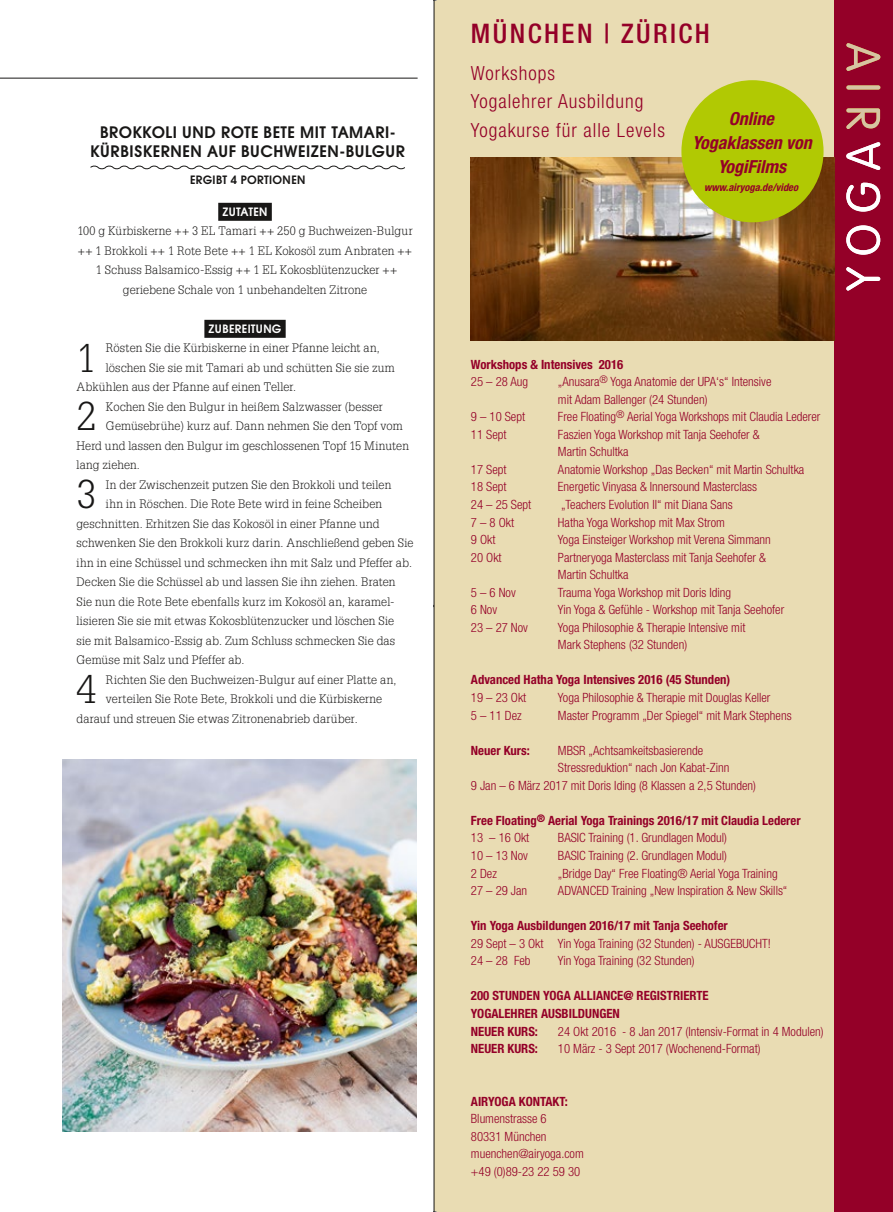
<style>
.page{position:relative;width:893px;height:1212px;background:#fff}
.page>*{position:absolute;margin:0;border:0;box-sizing:border-box;transform-origin:0 0}
.t1{font:300 39.3px "Glypha";color:#181716}
.t2{font:500 condensed 27px "Helvetica Neue LT Std";letter-spacing:.09em;color:#940028}
.t3{font:300 condensed 19.5px/28.5px "Helvetica Neue LT Std";letter-spacing:.05em;color:#940028}
.t4{font:italic 700 condensed 18px/24px "Helvetica Neue LT Std";color:#940028;text-align:center}
.t5{font:600 16.5px/19.5px "Avant Garde Two BQ";letter-spacing:.03em;color:#181716;text-align:center}
.t6{font:300 condensed 12.75px/17.5px "Helvetica Neue LT Std";color:#940028}
.t7{font:700 condensed 12.75px/17.5px "Helvetica Neue LT Std";color:#940028}
.t8{font:300 12px/19.5px "Glypha";letter-spacing:.01em;color:#181716;text-align:center}
.t9{font:600 12px "Avant Garde Two BQ";letter-spacing:.025em;color:#fff}
.t10{font:600 12px "Avant Garde Two BQ";letter-spacing:.03em;color:#181716}
.t11{font:italic 700 condensed 10.5px "Helvetica Neue LT Std";color:#940028}
.s1{font-weight:300}
</style>
<div class="page">
<div style="left:434px;top:0;width:401px;height:1212px;background:#e9dcb3"></div>
<div style="left:835px;top:0;width:58px;height:1212px;background:#940028"></div>
<img style="left:471px;top:157px;width:364px;height:183px">
<svg style="left:846px;top:267px;width:34px;height:24px"></svg>
<svg style="left:846px;top:225px;width:34px;height:30px"></svg>
<svg style="left:846px;top:183px;width:34px;height:29px"></svg>
<svg style="left:846px;top:142px;width:34px;height:28px"></svg>
<svg style="left:846px;top:108px;width:34px;height:21px"></svg>
<div style="left:846px;top:85px;width:34px;height:5px;background:#d6c4a3;border-radius:2px"></div>
<svg style="left:846px;top:43px;width:34px;height:28px"></svg>
<div style="left:681px;top:80px;width:142px;height:142px;background:#b1c903;border-radius:50%"></div>
<hr style="left:434px;top:0;width:1px;height:1212px;background:#181716">
<svg style="left:90px;top:165px;width:315px;height:5px"></svg>
<img style="left:63px;top:759px;width:354px;height:372px">
<div style="left:218px;top:203px;width:54px;height:18px;background:#181716"></div>
<div style="left:204px;top:320px;width:82px;height:18px;background:#181716"></div>
<hr style="left:0;top:78px;width:418px;height:1px;background:#181716">
<p class="t5" style="left:90px;top:122px;width:316px">BROKKOLI UND ROTE BETE MIT TAMARI-<br>KÜRBISKERNEN AUF BUCHWEIZEN-BULGUR</p>
<p class="t10" style="left:190px;top:173px;width:117px">ERGIBT 4 PORTIONEN</p>
<p class="t9" style="left:222px;top:204px;width:47px">ZUTATEN</p>
<p class="t8" style="left:77px;top:221px;width:337px">100 g Kürbiskerne ++ 3 EL Tamari ++ 250 g Buchweizen-Bulgur ++ 1 Brokkoli ++ 1 Rote Bete ++ 1 EL Kokosöl zum Anbraten ++ 1 Schuss Balsamico-Essig ++ 1 EL Kokosblütenzucker ++ geriebene Schale von 1 unbehandelten Zitrone</p>
<p class="t9" style="left:209px;top:321px;width:74px">ZUBEREITUNG</p>
<h1 class="t1" style="left:77px;top:335px;width:21px">1</h1>
<p class="t8" style="left:106px;top:338px;width:275px">Rösten Sie die Kürbiskerne in einer Pfanne leicht an,</p>
<p class="t8" style="left:106px;top:357px;width:290px">löschen Sie sie mit Tamari ab und schütten Sie sie zum</p>
<p class="t8" style="left:77px;top:377px;width:221px">Abkühlen aus der Pfanne auf einen Teller.</p>
<h1 class="t1" style="left:77px;top:394px;width:21px">2</h1>
<p class="t8" style="left:106px;top:396px;width:278px">Kochen Sie den Bulgur in heißem Salzwasser (besser</p>
<p class="t8" style="left:106px;top:416px;width:298px">Gemüsebrühe) kurz auf. Dann nehmen Sie den Topf vom</p>
<p class="t8" style="left:77px;top:435px;width:334px">Herd und lassen den Bulgur im geschlossenen Topf 15 Minuten</p>
<p class="t8" style="left:77px;top:455px;width:65px">lang ziehen.</p>
<h1 class="t1" style="left:77px;top:472px;width:21px">3</h1>
<p class="t8" style="left:106px;top:474px;width:287px">In der Zwischenzeit putzen Sie den Brokkoli und teilen</p>
<p class="t8" style="left:106px;top:494px;width:278px">ihn in Röschen. Die Rote Bete wird in feine Scheiben</p>
<p class="t8" style="left:77px;top:513px;width:305px">geschnitten. Erhitzen Sie das Kokosöl in einer Pfanne und</p>
<p class="t8" style="left:77px;top:533px;width:339px">schwenken Sie den Brokkoli kurz darin. Anschließend geben Sie</p>
<p class="t8" style="left:77px;top:552px;width:337px">ihn in eine Schüssel und schmecken ihn mit Salz und Pfeffer ab.</p>
<p class="t8" style="left:77px;top:572px;width:321px">Decken Sie die Schüssel ab und lassen Sie ihn ziehen. Braten</p>
<p class="t8" style="left:77px;top:591px;width:320px">Sie nun die Rote Bete ebenfalls kurz im Kokosöl an, karamel-</p>
<p class="t8" style="left:77px;top:611px;width:319px">lisieren Sie sie mit etwas Kokosblütenzucker und löschen Sie</p>
<p class="t8" style="left:77px;top:630px;width:320px">sie mit Balsamico-Essig ab. Zum Schluss schmecken Sie das</p>
<p class="t8" style="left:77px;top:650px;width:169px">Gemüse mit Salz und Pfeffer ab.</p>
<h1 class="t1" style="left:77px;top:667px;width:21px">4</h1>
<p class="t8" style="left:106px;top:669px;width:292px">Richten Sie den Buchweizen-Bulgur auf einer Platte an,</p>
<p class="t8" style="left:106px;top:689px;width:278px">verteilen Sie Rote Bete, Brokkoli und die Kürbiskerne</p>
<p class="t8" style="left:77px;top:708px;width:283px">darauf und streuen Sie etwas Zitronenabrieb darüber.</p>
<h2 class="t2" style="left:471px;top:17px;width:240px">MÜNCHEN | ZÜRICH</h2>
<h3 class="t3" style="left:471px;top:58px;width:196px">Workshops<br>Yogalehrer Ausbildung<br>Yogakurse für alle Levels</h3>
<h3 class="t4" style="left:692px;top:106px;width:121px">Online<br>Yogaklassen von<br>YogiFilms</h3>
<p class="t11" style="left:704px;top:181px;width:96px">www.airyoga.de/video</p>
<p class="t7" style="left:471px;top:355px;width:154px">Workshops &amp; Intensives 2016</p>
<p class="t6" style="left:471px;top:373px;width:59px">25 – 28 Aug</p>
<p class="t6" style="left:558px;top:373px;width:215px">„Anusara<sup>®</sup> Yoga Anatomie der UPA‘s“ Intensive mit Adam Ballenger (24 Stunden)</p>
<p class="t6" style="left:471px;top:408px;width:56px">9 – 10 Sept</p>
<p class="t6" style="left:558px;top:408px;width:264px">Free Floating<sup>®</sup> Aerial Yoga Workshops mit Claudia Lederer</p>
<p class="t6" style="left:471px;top:425px;width:37px">11 Sept</p>
<p class="t6" style="left:558px;top:425px;width:203px">Faszien Yoga Workshop mit Tanja Seehofer &amp;<br>Martin Schultka</p>
<p class="t6" style="left:471px;top:460px;width:37px">17 Sept</p>
<p class="t6" style="left:558px;top:460px;width:248px">Anatomie Workshop „Das Becken“ mit Martin Schultka</p>
<p class="t6" style="left:471px;top:478px;width:37px">18 Sept</p>
<p class="t6" style="left:558px;top:478px;width:201px">Energetic Vinyasa &amp; Innersound Masterclass</p>
<p class="t6" style="left:471px;top:496px;width:62px">24 – 25 Sept</p>
<p class="t6" style="left:561px;top:496px;width:173px">„Teachers Evolution II“ mit Diana Sans</p>
<p class="t6" style="left:471px;top:513px;width:45px">7 – 8 Okt</p>
<p class="t6" style="left:558px;top:513px;width:168px">Hatha Yoga Workshop mit Max Strom</p>
<p class="t6" style="left:471px;top:531px;width:26px">9 Okt</p>
<p class="t6" style="left:558px;top:531px;width:214px">Yoga Einsteiger Workshop mit Verena Simmann</p>
<p class="t6" style="left:471px;top:548px;width:32px">20 Okt</p>
<p class="t6" style="left:558px;top:548px;width:209px">Partneryoga Masterclass mit Tanja Seehofer &amp;<br>Martin Schultka</p>
<p class="t6" style="left:471px;top:583px;width:46px">5 – 6 Nov</p>
<p class="t6" style="left:558px;top:583px;width:175px">Trauma Yoga Workshop mit Doris Iding</p>
<p class="t6" style="left:471px;top:601px;width:28px">6 Nov</p>
<p class="t6" style="left:558px;top:601px;width:228px">Yin Yoga &amp; Gefühle - Workshop mit Tanja Seehofer</p>
<p class="t6" style="left:471px;top:618px;width:59px">23 – 27 Nov</p>
<p class="t6" style="left:558px;top:618px;width:189px">Yoga Philosophie &amp; Therapie Intensive mit<br>Mark Stephens (32 Stunden)</p>
<p class="t7" style="left:471px;top:671px;width:261px">Advanced Hatha Yoga Intensives 2016 (45 Stunden)</p>
<p class="t6" style="left:471px;top:689px;width:57px">19 – 23 Okt</p>
<p class="t6" style="left:558px;top:689px;width:214px">Yoga Philosophie &amp; Therapie mit Douglas Keller</p>
<p class="t6" style="left:471px;top:706px;width:52px">5 – 11 Dez</p>
<p class="t6" style="left:558px;top:706px;width:235px">Master Programm „Der Spiegel“ mit Mark Stephens</p>
<p class="t7" style="left:471px;top:741px;width:60px">Neuer Kurs:</p>
<p class="t6" style="left:558px;top:741px;width:147px">MBSR „Achtsamkeitsbasierende</p>
<p class="t6" style="left:558px;top:759px;width:173px">Stressreduktion“ nach Jon Kabat-Zinn</p>
<p class="t6" style="left:471px;top:776px;width:287px">9 Jan – 6 März 2017 mit Doris Iding (8 Klassen a 2,5 Stunden)</p>
<p class="t7" style="left:471px;top:811px;width:331px">Free Floating<sup>®</sup> Aerial Yoga Trainings 2016/17 mit Claudia Lederer<br><span class="s1">13 – 16 Okt</span></p>
<p class="t6" style="left:558px;top:829px;width:171px">BASIC Training (1. Grundlagen Modul)</p>
<p class="t6" style="left:471px;top:847px;width:59px">10 – 13 Nov</p>
<p class="t6" style="left:558px;top:847px;width:171px">BASIC Training (2. Grundlagen Modul)</p>
<p class="t6" style="left:471px;top:864px;width:27px">2 Dez</p>
<p class="t6" style="left:558px;top:864px;width:221px">„Bridge Day“ Free Floating® Aerial Yoga Training</p>
<p class="t6" style="left:471px;top:882px;width:58px">27 – 29 Jan</p>
<p class="t6" style="left:558px;top:882px;width:231px">ADVANCED Training „New Inspiration &amp; New Skills“</p>
<p class="t7" style="left:471px;top:917px;width:258px">Yin Yoga Ausbildungen 2016/17 mit Tanja Seehofer</p>
<p class="t6" style="left:471px;top:934px;width:301px">29 Sept – 3 Okt Yin Yoga Training (32 Stunden) - AUSGEBUCHT!<br>24 – 28 Feb</p>
<p class="t6" style="left:558px;top:952px;width:138px">Yin Yoga Training (32 Stunden)</p>
<p class="t7" style="left:471px;top:987px;width:239px">200 STUNDEN YOGA ALLIANCE@ REGISTRIERTE<br>YOGALEHRER AUSBILDUNGEN<br>NEUER KURS:</p>
<p class="t6" style="left:558px;top:1022px;width:267px">24 Okt 2016 - 8 Jan 2017 (Intensiv-Format in 4 Modulen)</p>
<p class="t7" style="left:471px;top:1039px;width:69px">NEUER KURS:</p>
<p class="t6" style="left:558px;top:1040px;width:204px">10 März - 3 Sept 2017 (Wochenend-Format)</p>
<p class="t7" style="left:471px;top:1092px;width:98px">AIRYOGA KONTAKT:</p>
<p class="t6" style="left:471px;top:1110px;width:114px">Blumenstrasse 6<br>80331 München muenchen@airyoga.com +49 (0)89-23 22 59 30</p>
</div>
